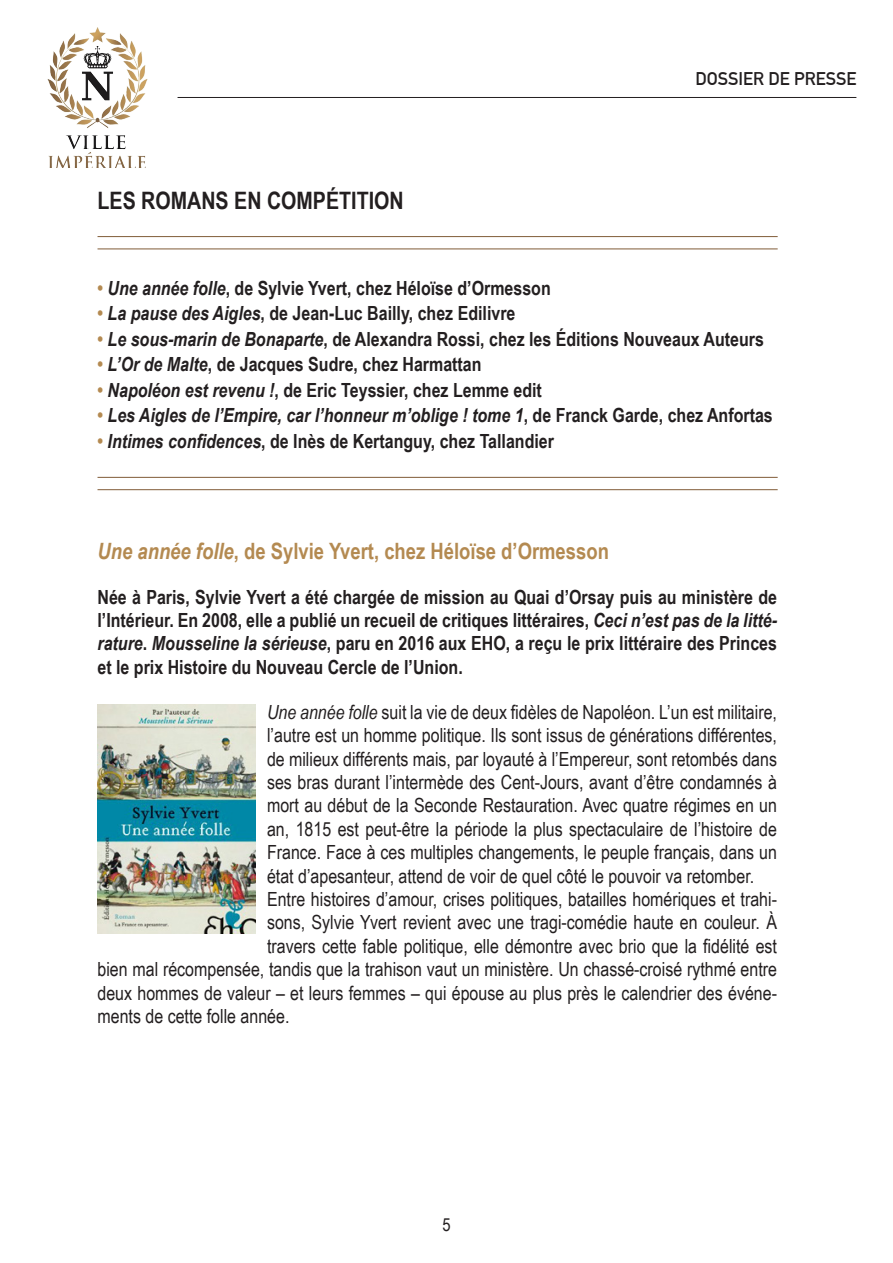
<style>
.page{position:relative;width:893px;height:1263px;background:#fff}
.page>*{position:absolute;margin:0;border:0;box-sizing:border-box;transform-origin:0 0}
.t1{font:700 24px "Arial Narrow";color:#231f20}
.t2{font:700 22.5px "Arial Narrow";color:#b48a51}
.t3{font:19.5px/23.4px "Arial Narrow";color:#231f20;text-align:justify}
.t4{font:700 19.5px/23.4px "Arial Narrow";color:#231f20;text-align:justify}
.t5{font:italic 700 19.5px "Arial Narrow";color:#231f20}
.t6{font:700 18px "DIN Alternate";color:#231f20}
.t7{font:18px "Arial Narrow";color:#231f20}
.s1{color:#b48a51}
.s2{font-style:italic}
.s3{font-style:normal;color:#b48a51}
.s4{font-style:normal}
</style>
<div class="page">
<img style="left:47px;top:27px;width:101px;height:141px">
<hr style="left:178px;top:97px;width:678px;height:1px;background:#231f20">
<hr style="left:98px;top:236px;width:680px;height:1px;background:#815c38">
<hr style="left:98px;top:249px;width:680px;height:1px;background:#815c38">
<img style="left:98px;top:704px;width:157px;height:229px">
<hr style="left:98px;top:477px;width:680px;height:1px;background:#815c38">
<hr style="left:98px;top:489px;width:680px;height:1px;background:#815c38">
<p class="t1" style="left:98px;top:182px;width:308px">LES ROMANS EN COMPÉTITION</p>
<p class="t6" style="left:695px;top:65px;width:162px">DOSSIER DE PRESSE</p>
<p class="t4" style="left:98px;top:275px;width:455px"><span class="s1">•</span> <span class="s2">Une année folle</span>, de Sylvie Yvert, chez Héloïse d’Ormesson</p>
<p class="t4" style="left:98px;top:301px;width:419px"><span class="s1">•</span> <span class="s2">La pause des Aigles</span>, de Jean-Luc Bailly, chez Edilivre</p>
<p class="t4" style="left:98px;top:326px;width:668px"><span class="s1">•</span> <span class="s2">Le sous-marin de Bonaparte</span>, de Alexandra Rossi, chez les Éditions Nouveaux Auteurs</p>
<p class="t4" style="left:98px;top:352px;width:385px"><span class="s1">•</span> <span class="s2">L’Or de Malte</span>, de Jacques Sudre, chez Harmattan</p>
<p class="t4" style="left:98px;top:377px;width:446px"><span class="s1">•</span> <span class="s2">Napoléon est revenu !</span>, de Eric Teyssier, chez Lemme edit</p>
<p class="t5" style="left:98px;top:400px;width:677px"><span class="s3">•</span> Les Aigles de l’Empire, car l’honneur m’oblige ! tome 1<span class="s4">, de Franck Garde, chez Anfortas</span></p>
<p class="t4" style="left:98px;top:428px;width:458px"><span class="s1">•</span> <span class="s2">Intimes confidences</span>, de Inès de Kertanguy, chez Tallandier</p>
<p class="t2" style="left:98px;top:534px;width:513px"><span class="s2">Une année folle</span>, de Sylvie Yvert, chez Héloïse d’Ormesson</p>
<p class="t4" style="left:98px;top:584px;width:681px">Née à Paris, Sylvie Yvert a été chargée de mission au Quai d’Orsay puis au ministère de l’Intérieur. En 2008, elle a publié un recueil de critiques littéraires, <span class="s2">Ceci n’est pas de la litté&shy;rature</span>. <span class="s2">Mousseline la sérieuse</span>, paru en 2016 aux EHO, a reçu le prix littéraire des Princes et le prix Histoire du Nouveau Cercle de l’Union.</p>
<p class="t3" style="left:267px;top:699px;width:512px"><span class="s2">Une année folle</span> suit la vie de deux fidèles de Napoléon. L’un est militaire, l’autre est un homme politique. Ils sont issus de générations différentes, de milieux différents mais, par loyauté à l’Empereur, sont retombés dans ses bras durant l’intermède des Cent-Jours, avant d’être condamnés à mort au début de la Seconde Restauration. Avec quatre régimes en un an, 1815 est peut-être la période la plus spectaculaire de l’histoire de France. Face à ces multiples changements, le peuple français, dans un état d’apesanteur, attend de voir de quel côté le pouvoir va retomber.</p>
<p class="t3" style="left:267px;top:887px;width:512px">Entre histoires d’amour, crises politiques, batailles homériques et trahi-</p>
<p class="t3" style="left:267px;top:910px;width:511px">sons, Sylvie Yvert revient avec une tragi-comédie haute en couleur. À</p>
<p class="t3" style="left:267px;top:933px;width:511px">travers cette fable politique, elle démontre avec brio que la fidélité est</p>
<p class="t3" style="left:98px;top:957px;width:681px">bien mal récompensée, tandis que la trahison vaut un ministère. Un chassé-croisé rythmé entre</p>
<p class="t3" style="left:98px;top:980px;width:681px">deux hommes de valeur – et leurs femmes – qui épouse au plus près le calendrier des événe-</p>
<p class="t3" style="left:98px;top:1004px;width:194px">ments de cette folle année.</p>
<p class="t7" style="left:442px;top:1212px;width:10px">5</p>
</div>
